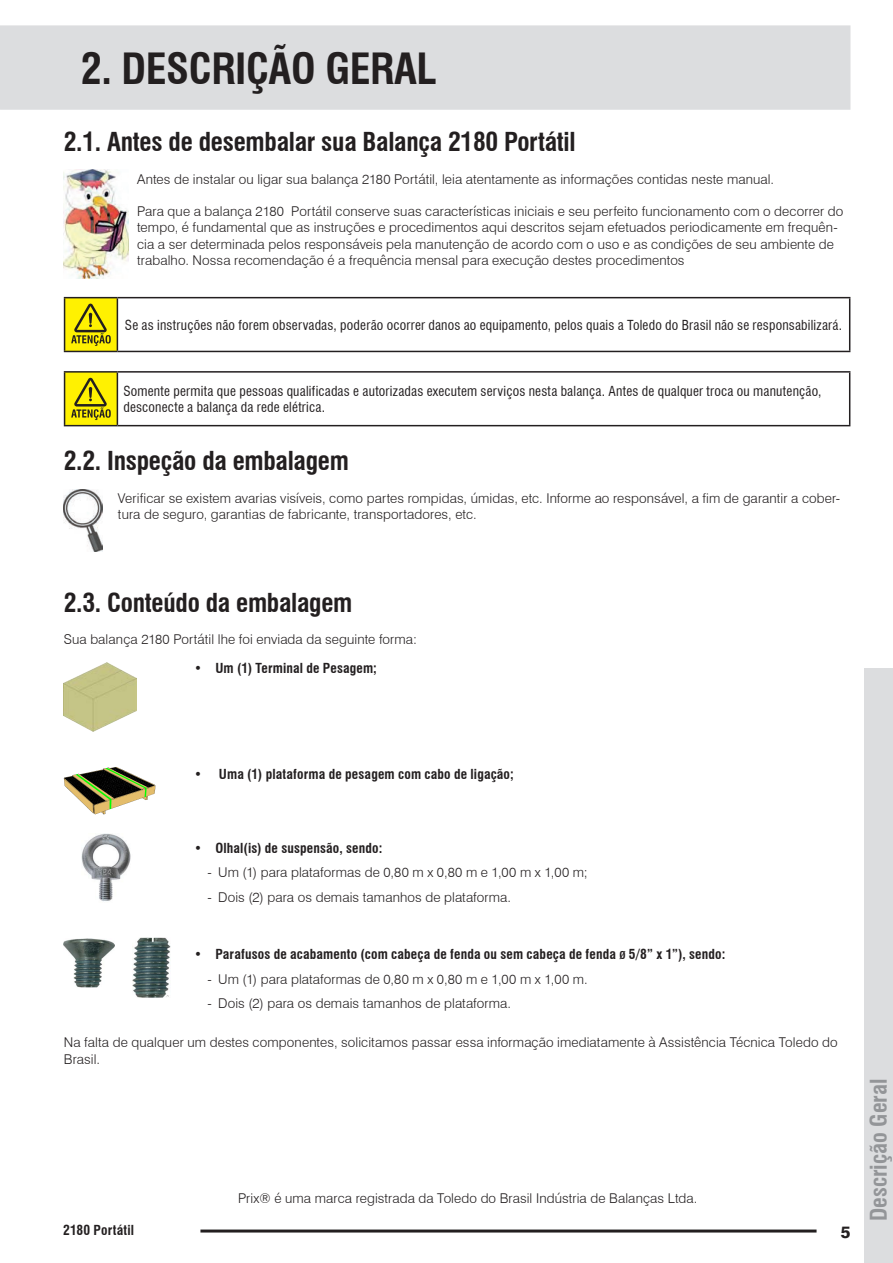
<style>
.page{position:relative;width:893px;height:1263px;background:#fff}
.page>*{position:absolute;margin:0;border:0;box-sizing:border-box;transform-origin:0 0}
.t1{font:700 condensed 42px "Swiss 721 BT";letter-spacing:-.01em;color:#231f20}
.t2{font:700 condensed 25.5px "Swiss 721 BT";letter-spacing:-.01em;color:#231f20}
.t3{font:700 condensed 22.5px "Swiss 721 BT";color:#939598}
.t4{font:800 16.5px "Swiss 721 BT";color:#231f20}
.Texto{font:300 13.5px/16.2px "Swiss 721 BT";letter-spacing:.01em;color:#231f20}
.Texto_Tabela{font:condensed 13.5px/16.2px "Swiss 721 BT";letter-spacing:.015em;color:#231f20}
.t5{font:700 condensed 13.5px "Swiss 721 BT";letter-spacing:.01em;color:#231f20}
.s1{font-weight:300;font-stretch:normal}
.s2{font-size:10.5px}
</style>
<div class="page">
<div style="left:0;top:25px;width:850px;height:85px;background:#dcdddf"></div>
<div style="left:864px;top:668px;width:29px;height:595px;background:#dcdddf"></div>
<hr style="left:200px;top:1229px;width:616px;height:3px;background:#231f20">
<img style="left:64px;top:170px;width:65px;height:108px">
<div style="left:65px;top:298px;width:52px;height:53px;background:#fff101"></div>
<hr style="left:64px;top:297px;width:53px;height:1px;background:#231f20">
<hr style="left:64px;top:298px;width:1px;height:53px;background:#231f20">
<hr style="left:117px;top:297px;width:733px;height:1px;background:#231f20">
<hr style="left:117px;top:298px;width:1px;height:53px;background:#231f20">
<hr style="left:849px;top:298px;width:1px;height:53px;background:#231f20">
<hr style="left:64px;top:351px;width:53px;height:1px;background:#231f20">
<hr style="left:117px;top:351px;width:733px;height:1px;background:#231f20">
<svg style="left:71px;top:304px;width:40px;height:42px"></svg>
<div style="left:65px;top:372px;width:52px;height:54px;background:#fff101"></div>
<hr style="left:64px;top:371px;width:53px;height:2px;background:#231f20">
<hr style="left:64px;top:373px;width:1px;height:52px;background:#231f20">
<hr style="left:117px;top:371px;width:733px;height:2px;background:#231f20">
<hr style="left:117px;top:373px;width:1px;height:52px;background:#231f20">
<hr style="left:849px;top:373px;width:1px;height:52px;background:#231f20">
<hr style="left:64px;top:425px;width:53px;height:1px;background:#231f20">
<hr style="left:117px;top:425px;width:733px;height:1px;background:#231f20">
<svg style="left:71px;top:378px;width:40px;height:42px"></svg>
<img style="left:64px;top:489px;width:38px;height:62px">
<img style="left:64px;top:663px;width:73px;height:68px">
<img style="left:64px;top:767px;width:91px;height:47px">
<img style="left:82px;top:833px;width:49px;height:68px">
<img style="left:64px;top:938px;width:50px;height:49px">
<img style="left:132px;top:937px;width:38px;height:61px">
<p class="t1" style="left:81px;top:44px;width:358px">2. DESCRIÇÃO GERAL</p>
<p class="t2" style="left:64px;top:127px;width:513px">2.1. Antes de desembalar sua Balança 2180 Portátil</p>
<p class="Texto" style="left:137px;top:171px;width:639px">Antes de instalar ou ligar sua balança 2180 Portátil, leia atentamente as informações contidas neste manual.</p>
<p class="Texto" style="left:137px;top:203px;width:708px">Para que a balança 2180 Portátil conserve suas características iniciais e seu perfeito funcionamento com o decorrer do tempo, é fundamental que as instruções e procedimentos aqui descritos sejam efetuados periodicamente em frequên&shy;cia a ser determinada pelos responsáveis pela manutenção de acordo com o uso e as condições de seu ambiente de trabalho. Nossa recomendação é a frequência mensal para execução destes procedimentos</p>
<p class="Texto_Tabela" style="left:125px;top:317px;width:719px">Se as instruções não forem observadas, poderão ocorrer danos ao equipamento, pelos quais a Toledo do Brasil não se responsabilizará.</p>
<p class="Texto_Tabela" style="left:123px;top:383px;width:700px">Somente permita que pessoas qualificadas e autorizadas executem serviços nesta balança. Antes de qualquer troca ou manutenção, desconecte a balança da rede elétrica.</p>
<p class="t2" style="left:64px;top:446px;width:287px">2.2. Inspeção da embalagem</p>
<p class="Texto" style="left:118px;top:490px;width:724px">Verificar se existem avarias visíveis, como partes rompidas, úmidas, etc. Informe ao responsável, a fim de garantir a cober&shy;tura de seguro, garantias de fabricante, transportadores, etc.</p>
<p class="t2" style="left:64px;top:587px;width:290px">2.3. Conteúdo da embalagem</p>
<p class="Texto" style="left:64px;top:631px;width:355px">Sua balança 2180 Portátil lhe foi enviada da seguinte forma:</p>
<p class="t5" style="left:194px;top:660px;width:184px"><span class="s1">•</span> Um (1) Terminal de Pesagem;</p>
<p class="t5" style="left:194px;top:766px;width:321px"><span class="s1">•</span> Uma (1) plataforma de pesagem com cabo de ligação;</p>
<p class="t5" style="left:194px;top:839px;width:190px"><span class="s1">•</span> Olhal(is) de suspensão, sendo:</p>
<p class="Texto" style="left:208px;top:864px;width:382px">- Um (1) para plataformas de 0,80 m x 0,80 m e 1,00 m x 1,00 m;</p>
<p class="Texto" style="left:208px;top:889px;width:305px">- Dois (2) para os demais tamanhos de plataforma.</p>
<p class="t5" style="left:194px;top:946px;width:533px"><span class="s1">•</span> Parafusos de acabamento (com cabeça de fenda ou sem cabeça de fenda <span class="s2">Ø</span> 5/8” x 1”), sendo:</p>
<p class="Texto" style="left:208px;top:971px;width:382px">- Um (1) para plataformas de 0,80 m x 0,80 m e 1,00 m x 1,00 m.</p>
<p class="Texto" style="left:208px;top:995px;width:305px">- Dois (2) para os demais tamanhos de plataforma.</p>
<p class="Texto" style="left:64px;top:1034px;width:775px">Na falta de qualquer um destes componentes, solicitamos passar essa informação imediatamente à Assistência Técnica Toledo do<br>Brasil.</p>
<p class="Texto" style="left:238px;top:1190px;width:461px">Prix® é uma marca registrada da Toledo do Brasil Indústria de Balanças Ltda.</p>
<p class="t5" style="left:63px;top:1222px;width:72px">2180 Portátil</p>
<p class="t4" style="left:841px;top:1222px;width:11px">5</p>
<h3 class="t3" style="left:865px;top:1221px;width:144px;rotate:-90deg">Descrição Geral</h3>
</div>
